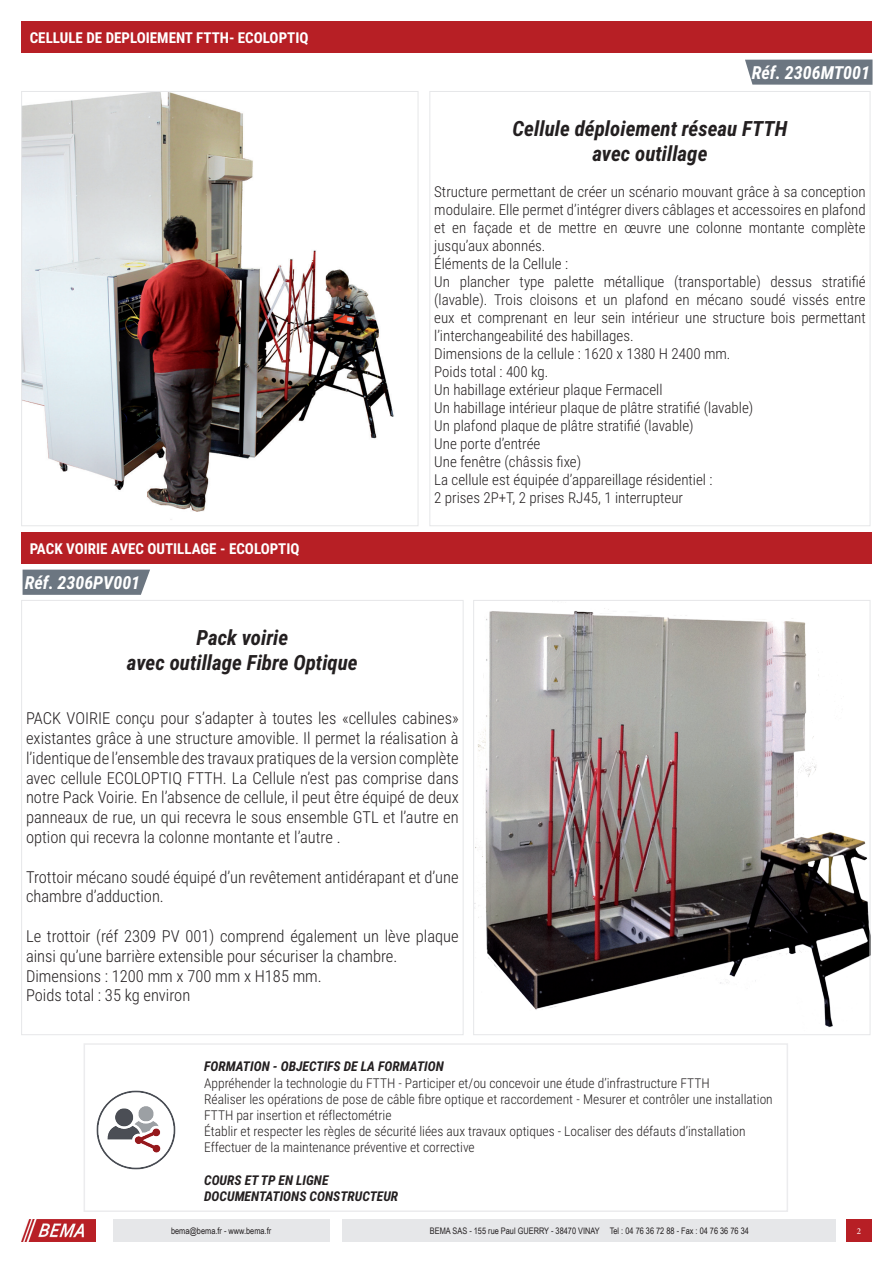
<style>
.page{position:relative;width:893px;height:1263px;background:#fff}
.page>*{position:absolute;margin:0;border:0;box-sizing:border-box;transform-origin:0 0}
.t1{font:italic 700 21px/25.2px "Roboto Condensed";color:#231f20;text-align:center}
.t2{font:italic 700 18px "Roboto Condensed";color:#fff}
.t3{font:300 16.5px/19.8px "Roboto Condensed";color:#231f20}
.t4{font:300 15px/18px "Roboto Condensed";color:#231f20}
.t5{font:700 15px "Roboto Condensed";color:#fff}
.t6{font:300 13.5px/16.2px "Roboto Condensed";color:#231f20}
.t7{font:italic 700 13.5px/16.2px "Roboto Condensed";color:#231f20}
.t8{font:9px "Arial Narrow";color:#231f20}
.t9{font:9px "Minion Pro";color:#fff}
</style>
<div class="page">
<img style="left:21px;top:1219px;width:75px;height:23px">
<div style="left:343px;top:1219px;width:493px;height:23px;background:#e6e7e9"></div>
<div style="left:113px;top:1219px;width:216px;height:23px;background:#e6e7e9"></div>
<div style="left:846px;top:1219px;width:26px;height:23px;background:#b71f25"></div>
<img style="left:23px;top:93px;width:371px;height:427px">
<div style="left:21px;top:21px;width:851px;height:32px;background:#b71f25"></div>
<div style="left:21px;top:532px;width:851px;height:32px;background:#b71f25"></div>
<svg style="left:23px;top:570px;width:127px;height:25px;background:#727b86"></svg>
<svg style="left:745px;top:60px;width:127px;height:25px;background:#727b86"></svg>
<img style="left:475px;top:608px;width:393px;height:419px">
<div style="left:84px;top:1043px;width:704px;height:169px;border:2px solid #ececee"></div>
<img style="left:96px;top:1090px;width:80px;height:80px">
<p class="t5" style="left:30px;top:27px;width:280px">CELLULE DE DEPLOIEMENT FTTH- ECOLOPTIQ</p>
<p class="t5" style="left:30px;top:538px;width:271px">PACK VOIRIE AVEC OUTILLAGE - ECOLOPTIQ</p>
<p class="t2" style="left:25px;top:570px;width:117px">Réf. 2306PV001</p>
<p class="t2" style="left:752px;top:60px;width:120px">Réf. 2306MT001</p>
<h1 class="t1" style="left:513px;top:115px;width:276px">Cellule déploiement réseau FTTH avec outillage</h1>
<p class="t4" style="left:434px;top:182px;width:433px">Structure permettant de créer un scénario mouvant grâce à sa conception modulaire. Elle permet d’intégrer divers câblages et accessoires en plafond et en façade et de mettre en œuvre une colonne montante complète jusqu’aux abonnés.<br>Éléments de la Cellule :<br>Un plancher type palette métallique (transportable) dessus stratifié (lavable). Trois cloisons et un plafond en mécano soudé vissés entre eux et comprenant en leur sein intérieur une structure bois permettant l’interchangeabilité des habillages.<br>Dimensions de la cellule : 1620 x 1380 H 2400 mm.<br>Poids total : 400 kg.<br>Un habillage extérieur plaque Fermacell<br>Un habillage intérieur plaque de plâtre stratifié (lavable)<br>Un plafond plaque de plâtre stratifié (lavable)<br>Une porte d’entrée<br>Une fenêtre (châssis fixe)<br>La cellule est équipée d’appareillage résidentiel :<br>2 prises 2P+T, 2 prises RJ45, 1 interrupteur</p>
<h1 class="t1" style="left:127px;top:624px;width:232px">Pack voirie<br>avec outillage Fibre Optique</h1>
<p class="t3" style="left:26px;top:708px;width:434px;text-align:justify">PACK VOIRIE conçu pour s’adapter à toutes les «cellules cabines» existantes grâce à une structure amovible. Il permet la réalisation à l’identique de l’ensemble des travaux pratiques de la version complète avec cellule ECOLOPTIQ FTTH. La Cellule n’est pas comprise dans notre Pack Voirie. En l’absence de cellule, il peut être équipé de deux panneaux de rue, un qui recevra le sous ensemble GTL et l’autre en option qui recevra la colonne montante et l’autre .</p>
<p class="t3" style="left:26px;top:866px;width:434px">Trottoir mécano soudé équipé d’un revêtement antidérapant et d’une chambre d’adduction.</p>
<p class="t3" style="left:26px;top:926px;width:434px">Le trottoir (réf 2309 PV 001) comprend également un lève plaque ainsi qu’une barrière extensible pour sécuriser la chambre.<br>Dimensions : 1200 mm x 700 mm x H185 mm.<br>Poids total : 35 kg environ</p>
<p class="t7" style="left:204px;top:1058px;width:241px">FORMATION - OBJECTIFS DE LA FORMATION</p>
<p class="t6" style="left:204px;top:1074px;width:570px">Appréhender la technologie du FTTH - Participer et/ou concevoir une étude d’infrastructure FTTH<br>Réaliser les opérations de pose de câble fibre optique et raccordement - Mesurer et contrôler une installation FTTH par insertion et réflectométrie<br>Établir et respecter les règles de sécurité liées aux travaux optiques - Localiser des défauts d’installation Effectuer de la maintenance préventive et corrective</p>
<p class="t7" style="left:204px;top:1171px;width:196px">COURS ET TP EN LIGNE<br>DOCUMENTATIONS CONSTRUCTEUR</p>
<p class="t8" style="left:171px;top:1224px;width:102px">bema@bema.fr - www.bema.fr</p>
<p class="t8" style="left:430px;top:1224px;width:320px">BEMA SAS - 155 rue Paul GUERRY - 38470 VINAY Tel : 04 76 36 72 88 - Fax : 04 76 36 76 34</p>
<p class="t9" style="left:857px;top:1225px;width:6px">2</p>
</div>
